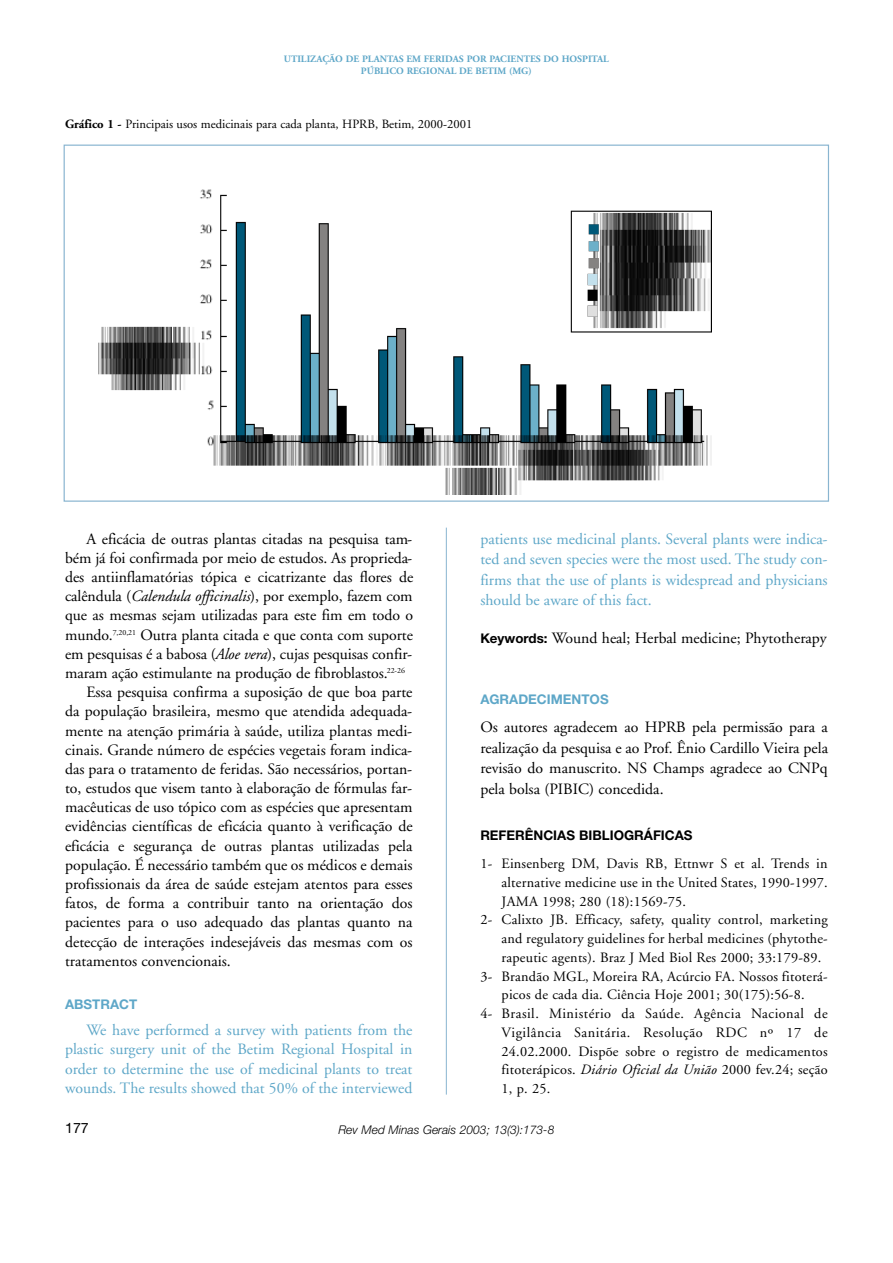
<style>
.page{position:relative;width:893px;height:1263px;background:#fff}
.page>*{position:absolute;margin:0;border:0;box-sizing:border-box;transform-origin:0 0}
.t1{font:15.75px/20.5px "Adobe Garamond";color:#000;text-align:justify}
.t2{font:15.75px/19.2px "Adobe Garamond";color:#5ea7c8;text-align:justify}
.t3{font:14.25px "Adobe Garamond";letter-spacing:.015em;color:#000}
.t4{font:14.25px "Adobe Garamond";letter-spacing:.035em;color:#000}
.t5{font:14.25px "Helvetica Neue";color:#000}
.t6{font:700 13.35px "Helvetica Neue";color:#000}
.t7{font:700 13.35px "Helvetica Neue";color:#5ea7c8}
.t8{font:12.6px "Adobe Garamond";color:#000}
.t9{font:italic 300 12px "Helvetica Neue";color:#000}
.t10{font:700 9.75px/11.7px "Adobe Garamond";color:#5ea7c8;text-align:center}
.s1{font-weight:700}
.s2{font-style:italic}
.s3{font-family:"Helvetica Neue";font-weight:700;font-size:13.35px}
</style>
<div class="page">
<svg style="left:446px;top:527px;width:1px;height:568px"></svg>
<img style="left:98px;top:189px;width:614px;height:305px">
<p class="t10" style="left:284px;top:54px;width:327px">UTILIZAÇÃO DE PLANTAS EM FERIDAS POR PACIENTES DO HOSPITAL<br>PÚBLICO REGIONAL DE BETIM (MG)</p>
<p class="t8" style="left:65px;top:119px;width:408px"><span class="s1">Gráfico 1 -</span> Principais usos medicinais para cada planta, HPRB, Betim, 2000-2001</p>
<p class="t1" style="left:86px;top:530px;width:327px">A efi cá cia de outras plan tas cita das na pes qui sa tam -</p>
<p class="t1" style="left:65px;top:549px;width:349px">bém já foi con fir ma da por meio de estu dos. As pro prie da -</p>
<p class="t1" style="left:65px;top:568px;width:350px">des antiin fla ma tó rias tópi ca e cica tri zan te das flo res de</p>
<p class="t1" style="left:65px;top:587px;width:349px">calên du la (<span class="s2">Calendula offi ci na lis</span>), por exem plo, fazem com</p>
<p class="t1" style="left:65px;top:607px;width:349px">que as mes mas sejam uti li za das para este fim em todo o</p>
<p class="t1" style="left:65px;top:626px;width:349px">mundo.<sup>7,20,21</sup> Outra plan ta cita da e que conta com supor te</p>
<p class="t1" style="left:65px;top:645px;width:349px">em pes qui sas é a babo sa (<span class="s2">Aloe vera</span>), cujas pes qui sas con fir -</p>
<p class="t1" style="left:65px;top:664px;width:341px">ma ram ação esti mu lan te na pro du ção de fibro blas tos.<sup>22-26</sup></p>
<p class="t1" style="left:86px;top:683px;width:328px">Essa pes qui sa con fir ma a supo si ção de que boa parte</p>
<p class="t1" style="left:65px;top:703px;width:349px">da popu la ção bra si lei ra, mesmo que aten di da ade qua da -</p>
<p class="t1" style="left:65px;top:722px;width:349px">men te na aten ção pri má ria à saúde, uti li za plan tas medi -</p>
<p class="t1" style="left:65px;top:741px;width:349px">ci nais. Gran de núme ro de espé cies vege tais foram indi ca -</p>
<p class="t1" style="left:65px;top:760px;width:349px">das para o tra ta men to de feri das. São neces sá rios, por tan -</p>
<p class="t1" style="left:65px;top:779px;width:349px">to, estu dos que visem tanto à ela bo ra ção de fór mu las far -</p>
<p class="t1" style="left:65px;top:798px;width:349px">ma cêu ti cas de uso tópi co com as espé cies que apre sen tam</p>
<p class="t1" style="left:65px;top:818px;width:349px">evi dên cias cien tí fi cas de efi cá cia quan to à veri fi ca ção de</p>
<p class="t1" style="left:65px;top:837px;width:349px">efi cá cia e segu ran ça de outras plan tas uti li za das pela</p>
<p class="t1" style="left:65px;top:856px;width:349px">popu la ção. É neces sá rio tam bém que os médi cos e demais</p>
<p class="t1" style="left:65px;top:875px;width:349px">pro fis sio nais da área de saúde este jam aten tos para esses</p>
<p class="t1" style="left:65px;top:894px;width:349px">fatos, de forma a con tri buir tanto na orien ta ção dos</p>
<p class="t1" style="left:65px;top:914px;width:349px">pacien tes para o uso ade qua do das plan tas quan to na</p>
<p class="t1" style="left:65px;top:933px;width:349px">detec ção de inte ra ções inde se já veis das mes mas com os</p>
<p class="t1" style="left:65px;top:952px;width:167px">tra ta men tos con ven cio nais.</p>
<p class="t7" style="left:65px;top:999px;width:74px">ABS TRACT</p>
<p class="t2" style="left:65px;top:1022px;width:349px;text-indent:21px">We have per for med a sur vey with patients from the plas tic sur gery unit of the Betim Regional Hospital in order to deter mi ne the use of medi ci nal plants to treat wounds. The results sho wed that 50% of the inter vie wed</p>
<p class="t2" style="left:480px;top:530px;width:349px;line-height:20.5px">patients use medi ci nal plants. Several plants were indi ca - ted and seven spe cies were the most used. The study con - firms that the use of plants is wides pread and physi cians should be aware of this fact.</p>
<p class="t1" style="left:480px;top:629px;width:348px"><span class="s3">Keywords:</span> Wound heal; Her bal medi ci ne; Phyto the rapy</p>
<p class="t7" style="left:480px;top:695px;width:130px">AGRADECIMENTOS</p>
<p class="t1" style="left:480px;top:718px;width:349px">Os auto res agra de cem ao HPRB pela per mis são para a rea li za ção da pes qui sa e ao Prof. Ênio Cardillo Vieira pela revi são do manus cri to. NS Champs agra de ce ao CNPq pela bolsa (PIBIC) con ce di da.</p>
<p class="t6" style="left:480px;top:830px;width:214px">REFERÊNCIAS BIBLIO GRÁ FI CAS</p>
<p class="t3" style="left:480px;top:858px;width:349px">1- Einsenberg DM, Davis RB, Ettnwr S et al. Trends in</p>
<p class="t3" style="left:502px;top:876px;width:328px">alter na ti ve medi ci ne use in the United States, 1990-1997.</p>
<p class="t3" style="left:502px;top:895px;width:186px">JAMA 1998; 280 (18):1569-75.</p>
<p class="t3" style="left:480px;top:914px;width:349px">2- Calixto JB. Efficacy, safety, qua lity con trol, mar ke ting</p>
<p class="t3" style="left:502px;top:933px;width:327px">and regu la tory gui de li nes for her bal medi ci nes (phyto the -</p>
<p class="t3" style="left:502px;top:952px;width:321px">ra peu tic agents). Braz J Med Biol Res 2000; 33:179-89.</p>
<p class="t3" style="left:480px;top:970px;width:349px">3- Brandão MGL, Moreira RA, Acúrcio FA. Nossos fito te rá -</p>
<p class="t3" style="left:502px;top:989px;width:304px">pi cos de cada dia. Ciência Hoje 2001; 30(175):56-8.</p>
<p class="t4" style="left:480px;top:1008px;width:349px">4- Brasil. Ministério da Saúde. Agência Nacional de</p>
<p class="t4" style="left:502px;top:1027px;width:327px">Vigilância Sanitária. Resolução RDC nº 17 de</p>
<p class="t3" style="left:502px;top:1045px;width:327px">24.02.2000. Dispõe sobre o regis tro de medi ca men tos</p>
<p class="t3" style="left:502px;top:1064px;width:327px">fito te rá pi cos. <span class="s2">Diário Oficial da União</span> 2000 fev.24; seção</p>
<p class="t3" style="left:502px;top:1083px;width:50px">1, p. 25.</p>
<p class="t5" style="left:65px;top:1123px;width:25px">177</p>
<p class="t9" style="left:338px;top:1125px;width:217px">Rev Med Minas Gerais 2003; 13(3):173-8</p>
</div>
